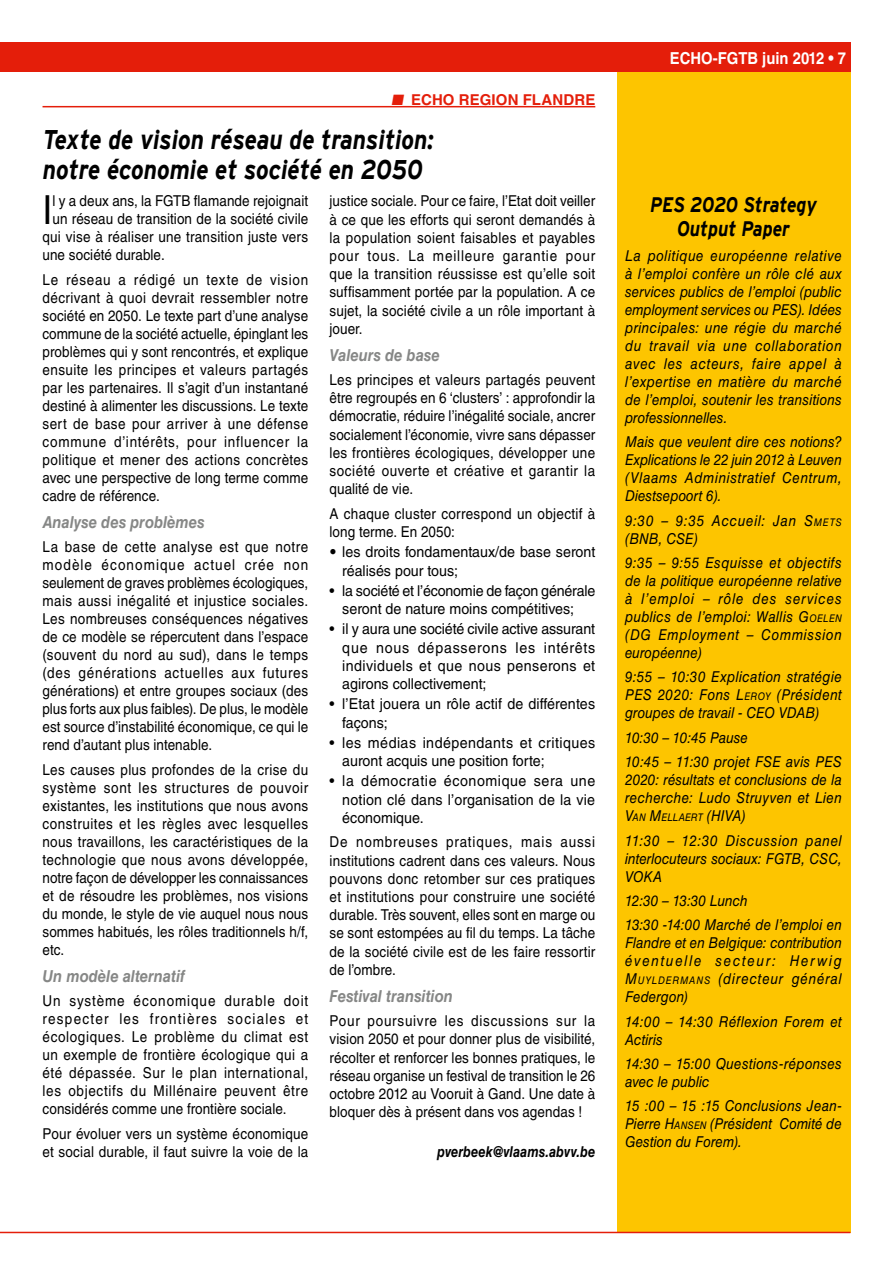
<style>
.page{position:relative;width:893px;height:1263px;background:#fff}
.page>*{position:absolute;margin:0;border:0;box-sizing:border-box;transform-origin:0 0}
.t1{font:40.05px "Helvetica LT Std";color:#000;scale:.9 1}
.t2{font:italic 700 27px/30px "Interstate";color:#000;scale:.85 1}
.t3{font:italic 700 21px/24px "Interstate";color:#000;text-align:center;scale:.85 1}
.t4{font:italic 700 16.5px "Helvetica LT Std";color:#868786;scale:.9 1}
.t5{font:700 16.5px "Helvetica LT Std";color:#fff;scale:.9 1}
.t6{font:15px/18px "Helvetica LT Std";letter-spacing:.005em;color:#000;text-align:justify;scale:.9 1}
.t7{font:italic 15px/18px "Helvetica LT Std";letter-spacing:.015em;color:#000;text-align:justify;scale:.9 1}
.t8{font:15px/18.1px "Helvetica LT Std";letter-spacing:.005em;color:#000;scale:.95 1}
.t9{font:15px/18.1px "Helvetica LT Std";letter-spacing:.03em;color:#000;scale:.95 1}
.t10{font:italic 15px/18px "Helvetica LT Std";letter-spacing:.05em;color:#000;scale:.9 1}
.t11{font:italic 700 15px "Helvetica LT Std";color:#000;scale:.85 1}
.t12{font:700 15px "Helvetica LT Std";letter-spacing:.01em;color:#e41e0a}
.t13{font:italic 10.5px "Helvetica LT Std";letter-spacing:.01em;color:#000;scale:.9 1}
.s1{font-style:italic}
.s2{font-style:inherit}
.s3{font-size:10.5px}
.s4{font-size:15px}
</style>
<div class="page">
<div style="left:0;top:43px;width:850px;height:29px;background:#e41e0a"></div>
<div style="left:617px;top:72px;width:233px;height:1161px;background:#fdc500"></div>
<hr style="left:0;top:1232px;width:850px;height:1px;background:#e41e0a">
<hr style="left:43px;top:106px;width:552px;height:1px;background:#e41e0a">
<p class="t12" style="left:391px;top:90px;width:206px">■ ECHO REGION FLANDRE</p>
<h2 class="t2" style="left:43px;top:124px;width:461px">Texte de vision réseau de transition: notre économie et société en 2050</h2>
<h1 class="t1" style="left:43px;top:187px;width:13px">I</h1>
<p class="t6" style="left:53px;top:192px;width:286px">l y a deux ans, la FGTB flamande rejoignait</p>
<p class="t6" style="left:330px;top:192px;width:297px">justice sociale. Pour ce faire, l’Etat doit veiller à ce que les efforts qui seront demandés à la population soient faisables et payables pour tous. La meilleure garantie pour que la transition réussisse est qu’elle soit suffisamment portée par la population. A ce sujet, la société civile a un rôle important à jouer.</p>
<p class="t4" style="left:330px;top:345px;width:124px">Valeurs de base</p>
<p class="t6" style="left:330px;top:371px;width:297px">Les principes et valeurs partagés peuvent être regroupés en 6 ‘clusters’ : approfondir la démocratie, réduire l’inégalité sociale, ancrer socialement l’économie, vivre sans dépasser les frontières écologiques, développer une société ouverte et créative et garantir la qualité de vie.</p>
<p class="t6" style="left:330px;top:504px;width:297px">A chaque cluster correspond un objectif à long terme. En 2050:</p>
<p class="t8" style="left:342px;top:543px;width:268px;text-indent:-13px"><span class="s1">•</span> les droits fondamentaux/de base seront réalisés pour tous;</p>
<p class="t8" style="left:330px;top:582px;width:281px;text-align:center">• la société et l’économie de façon générale seront de nature moins compétitives;</p>
<p class="t8" style="left:342px;top:620px;width:268px;text-align:justify;text-indent:-13px">• il y aura une société civile active assurant que nous dépasserons les intérêts individuels et que nous penserons et agirons collectivement;</p>
<p class="t8" style="left:342px;top:695px;width:268px;text-indent:-13px">• l’Etat jouera un rôle actif de différentes façons;</p>
<p class="t9" style="left:342px;top:733px;width:268px;text-indent:-13px">• les médias indépendants et critiques auront acquis une position forte;</p>
<p class="t8" style="left:342px;top:772px;width:268px;text-align:justify;text-indent:-13px">• la démocratie économique sera une notion clé dans l’organisation de la vie économique.</p>
<p class="t6" style="left:330px;top:833px;width:297px">De nombreuses pratiques, mais aussi institutions cadrent dans ces valeurs. Nous pouvons donc retomber sur ces pratiques et institutions pour construire une société durable. Très souvent, elles sont en marge ou se sont estompées au fil du temps. La tâche de la société civile est de les faire ressortir de l’ombre.</p>
<p class="t4" style="left:330px;top:986px;width:138px">Festival transition</p>
<p class="t6" style="left:330px;top:1012px;width:297px">Pour poursuivre les discussions sur la vision 2050 et pour donner plus de visibilité, récolter et renforcer les bonnes pratiques, le réseau organise un festival de transition le 26 octobre 2012 au Vooruit à Gand. Une date à bloquer dès à présent dans vos agendas !</p>
<p class="t11" style="left:437px;top:1142px;width:188px">pverbeek@vlaams.abvv.be</p>
<p class="t6" style="left:53px;top:210px;width:286px">un réseau de transition de la société civile</p>
<p class="t6" style="left:43px;top:228px;width:297px">qui vise à réaliser une transition juste vers</p>
<p class="t6" style="left:43px;top:246px;width:137px">une société durable.</p>
<p class="t6" style="left:43px;top:271px;width:297px">Le réseau a rédigé un texte de vision décrivant à quoi devrait ressembler notre société en 2050. Le texte part d’une analyse commune de la société actuelle, épinglant les problèmes qui y sont rencontrés, et explique ensuite les principes et valeurs partagés par les partenaires. Il s’agit d’un instantané destiné à alimenter les discussions. Le texte sert de base pour arriver à une défense commune d’intérêts, pour influencer la politique et mener des actions concrètes avec une perspective de long terme comme cadre de référence.</p>
<p class="t4" style="left:43px;top:512px;width:182px">Analyse des problèmes</p>
<p class="t6" style="left:43px;top:538px;width:297px">La base de cette analyse est que notre modèle économique actuel crée non seulement de graves problèmes écologiques, mais aussi inégalité et injustice sociales.<br>Les nombreuses conséquences négatives de ce modèle se répercutent dans l’espace (souvent du nord au sud), dans le temps (des générations actuelles aux futures générations) et entre groupes sociaux (des plus forts aux plus faibles). De plus, le modèle est source d’instabilité économique, ce qui le rend d’autant plus intenable.</p>
<p class="t6" style="left:43px;top:761px;width:297px">Les causes plus profondes de la crise du système sont les structures de pouvoir existantes, les institutions que nous avons construites et les règles avec lesquelles nous travaillons, les caractéristiques de la technologie que nous avons développée, notre façon de développer les connaissances et de résoudre les problèmes, nos visions du monde, le style de vie auquel nous nous sommes habitués, les rôles traditionnels h/f, etc.</p>
<p class="t4" style="left:43px;top:966px;width:160px">Un modèle alternatif</p>
<p class="t6" style="left:43px;top:992px;width:297px">Un système économique durable doit respecter les frontières sociales et écologiques. Le problème du climat est un exemple de frontière écologique qui a été dépassée. Sur le plan international, les objectifs du Millénaire peuvent être considérés comme une frontière sociale.</p>
<p class="t6" style="left:43px;top:1124px;width:297px">Pour évoluer vers un système économique et social durable, il faut suivre la voie de la</p>
<p class="t5" style="left:670px;top:48px;width:197px">ECHO-FGTB juin 2012 • 7</p>
<h3 class="t3" style="left:650px;top:193px;width:198px">PES 2020 Strategy<br>Output Paper</h3>
<p class="t7" style="left:625px;top:246px;width:243px">La politique européenne relative à l’emploi confère un rôle clé aux services publics de l’emploi (public employment services ou PES). Idées principales: une régie du marché du travail via une collaboration avec les acteurs, faire appel à l’expertise en matière du marché de l’emploi, soutenir les transitions professionnelles.</p>
<p class="t7" style="left:625px;top:433px;width:242px">Mais que veulent dire ces notions?<br>Explications le 22 juin 2012 à Leuven (Vlaams Administratief Centrum, Diestsepoort 6).</p>
<p class="t10" style="left:625px;top:511px;width:242px">9:30 – 9:35 Accueil: Jan <span class="s2">S</span><span class="s3">METS </span>(BNB, CSE)</p>
<p class="t7" style="left:625px;top:554px;width:242px">9:35 – 9:55 Esquisse et objectifs de la politique européenne relative à l’emploi – rôle des services publics de l’emploi: Wallis <span class="s2">G</span><span class="s3">OELEN </span>(DG Employment – Commission européenne)</p>
<p class="t7" style="left:625px;top:668px;width:242px">9:55 – 10:30 Explication stratégie PES 2020: Fons <span class="s2">L</span><span class="s3">EROY</span> (Président groupes de travail - CEO VDAB)</p>
<p class="t7" style="left:625px;top:725px;width:242px;line-height:24.3px">10:30 – 10:45 Pause<br>10:45 – 11:30 projet FSE avis PES</p>
<p class="t7" style="left:625px;top:771px;width:242px">2020: résultats et conclusions de la recherche: Ludo Struyven et Lien</p>
<p class="t13" style="left:625px;top:811px;width:136px"><span class="s4">V</span>AN <span class="s4">M</span>ELLAERT <span class="s4">(HIVA)</span></p>
<p class="t7" style="left:625px;top:831px;width:242px">11:30 – 12:30 Discussion panel interlocuteurs sociaux: FGTB, CSC, VOKA</p>
<p class="t7" style="left:625px;top:888px;width:242px;line-height:24.3px">12:30 – 13:30 Lunch<br>13:30 -14:00 Marché de l’emploi en</p>
<p class="t7" style="left:625px;top:934px;width:242px">Flandre et en Belgique: contribution éventuelle secteur: Herwig <span class="s2">M</span><span class="s3">UYLDERMANS</span> (directeur général Federgon)</p>
<p class="t7" style="left:625px;top:1012px;width:242px">14:00 – 14:30 Réflexion Forem et<br>Actiris</p>
<p class="t7" style="left:625px;top:1055px;width:242px">14:30 – 15:00 Questions-réponses avec le public</p>
<p class="t7" style="left:625px;top:1097px;width:242px">15 :00 – 15 :15 Conclusions Jean-Pierre <span class="s2">H</span><span class="s3">ANSEN</span> (Président Comité de Gestion du Forem).</p>
</div>
